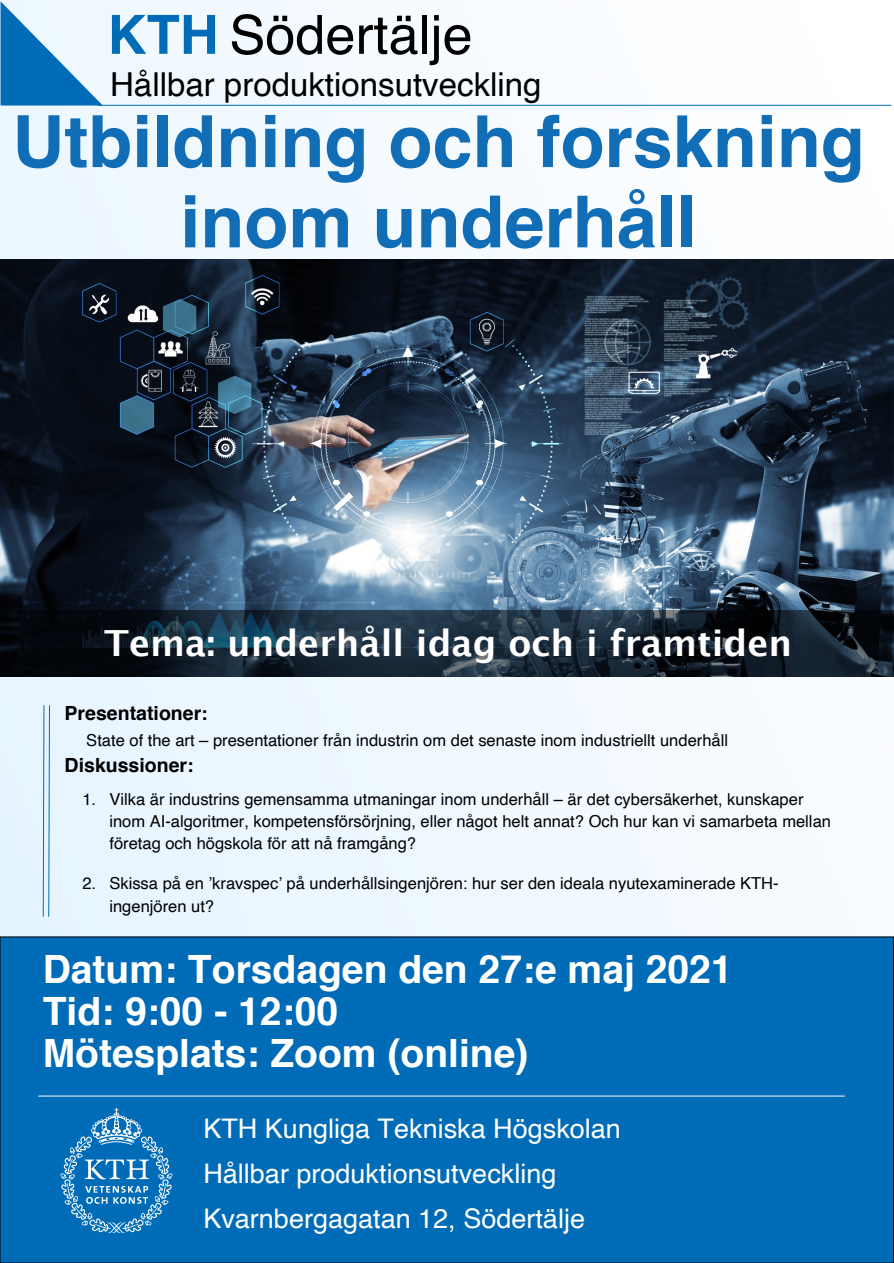
<style>
.page{position:relative;width:894px;height:1263px;background:#fff}
.page>*{position:absolute;margin:0;border:0;box-sizing:border-box;transform-origin:0 0}
.t1{font:700 72px/80.2px "Helvetica";color:#116db6;text-align:center}
.t2{font:54px "Helvetica";color:#000}
.t3{font:700 39px/42px "Helvetica";color:#fff}
.t4{font:700 36px "Lucida Grande";color:#fff}
.t5{font:33px "Helvetica";color:#000}
.t6{font:27px/45px "Helvetica";color:#fff}
.t7{font:700 19.5px "Helvetica";color:#000}
.t8{font:16.5px/22.4px "Helvetica";color:#000}
.s1{font-weight:700;color:#006cb7}
</style>
<div class="page">
<img style="left:0;top:0;width:893px;height:937px">
<img style="left:0;top:259px;width:893px;height:352px">
<div style="left:0;top:937px;width:893px;height:326px;background:#006cb7"></div>
<hr style="left:39px;top:1096px;width:805px;height:1px;background:#fff">
<svg style="left:0;top:0;width:106px;height:107px"></svg>
<svg style="left:61px;top:1108px;width:111px;height:125px"></svg>
<hr style="left:98px;top:105px;width:792px;height:1px;background:#006cb7">
<svg style="left:43px;top:705px;width:7px;height:212px"></svg>
<div style="left:0;top:611px;width:893px;height:66px;background:#000;opacity:.49"></div>
<h2 class="t2" style="left:108px;top:13px;width:366px"><span class="s1">KTH</span> Södertälje</h2>
<h3 class="t5" style="left:110px;top:71px;width:433px">Hållbar produktionsutveckling</h3>
<h1 class="t1" style="left:12px;top:106px;width:853px">Utbildning och forskning inom underhåll</h1>
<h3 class="t4" style="left:104px;top:627px;width:689px">Tema: underhåll idag och i framtiden</h3>
<p class="t7" style="left:65px;top:705px;width:145px">Presentationer:</p>
<p class="t8" style="left:86px;top:730px;width:643px">State of the art – presentationer från industrin om det senaste inom industriellt underhåll</p>
<p class="t7" style="left:65px;top:758px;width:130px">Diskussioner:</p>
<p class="t8" style="left:109px;top:789px;width:722px;text-indent:-27px">1. Vilka är industrins gemensamma utmaningar inom underhåll – är det cybersäkerhet, kunskaper inom AI-algoritmer, kompetensförsörjning, eller något helt annat? Och hur kan vi samarbeta mellan företag och högskola för att nå framgång?</p>
<p class="t8" style="left:109px;top:873px;width:670px;text-indent:-27px">2. Skissa på en ’kravspec’ på underhållsingenjören: hur ser den ideala nyutexaminerade KTH&shy;ingenjören ut?</p>
<h3 class="t3" style="left:43px;top:950px;width:691px">Datum: Torsdagen den 27:e maj 2021<br>Tid: 9:00 - 12:00<br>Mötesplats: Zoom (online)</h3>
<h3 class="t6" style="left:203px;top:1107px;width:419px">KTH Kungliga Tekniska Högskolan<br>Hållbar produktionsutveckling<br>Kvarnbergagatan 12, Södertälje</h3>
</div>
